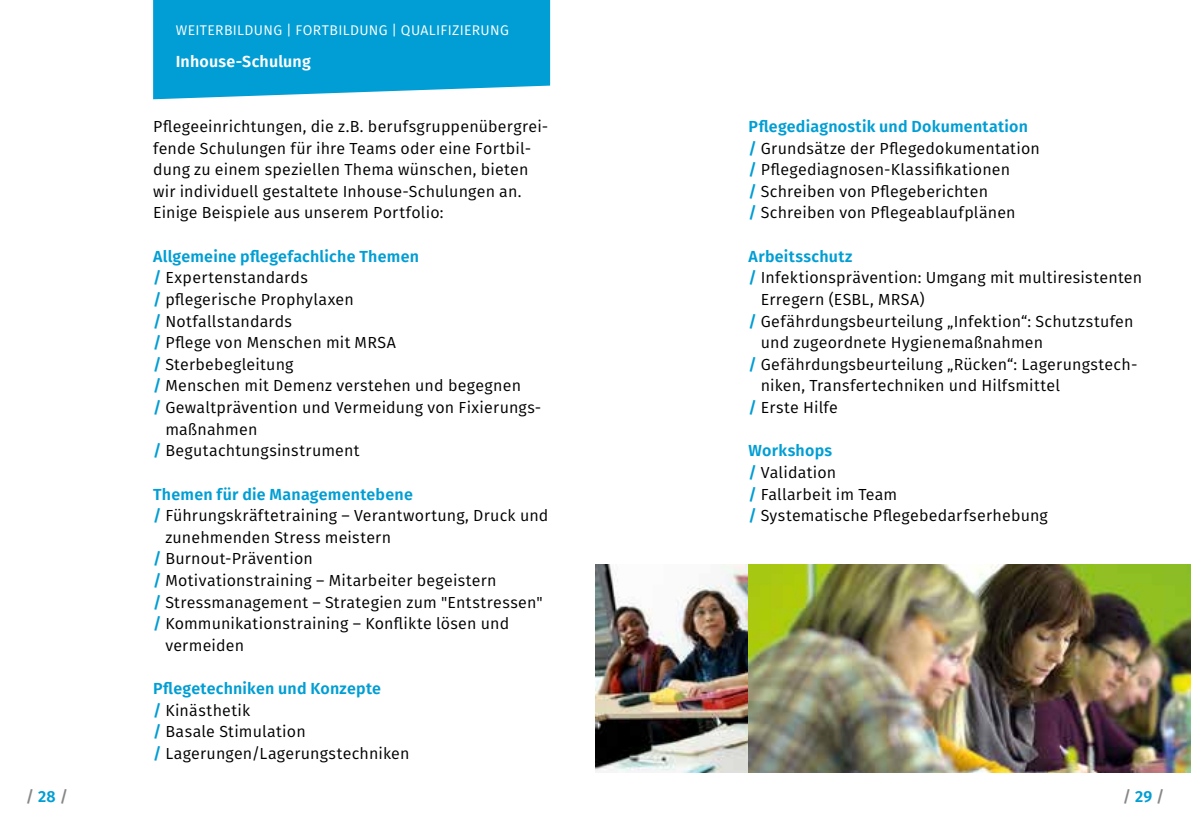
<style>
.page{position:relative;width:1191px;height:840px;background:#fff}
.page>*{position:absolute;margin:0;border:0;box-sizing:border-box;transform-origin:0 0}
.t1{font:16px/21.6px "Fira Sans";letter-spacing:.015em;color:#000}
.t2{font:600 16px "Fira Sans";letter-spacing:.015em;color:#009ed4}
.t3{font:600 16px "Fira Sans";letter-spacing:.01em;color:#fff}
.t4{font:500 16px "Fira Sans";color:#878787}
.t5{font:14px "Fira Sans";letter-spacing:.025em;color:#fff}
.s1{font-weight:600;color:#009ed4}
</style>
<div class="page">
<svg style="left:153px;top:0;width:397px;height:99px;background:#10a4d6"></svg>
<img style="left:595px;top:564px;width:153px;height:208px">
<img style="left:748px;top:564px;width:443px;height:208px">
<p class="t5" style="left:176px;top:20px;width:334px">WEITERBILDUNG | FORTBILDUNG | QUALIFIZIERUNG</p>
<p class="t3" style="left:176px;top:48px;width:136px">Inhouse-Schulung</p>
<p class="t1" style="left:153px;top:115px;width:397px">Pflegeeinrichtungen, die z.B. berufsgruppenübergrei&shy;fende Schulungen für ihre Teams oder eine Fortbil&shy;dung zu einem speziellen Thema wünschen, bieten wir individuell gestaltete Inhouse-Schulungen an.<br>Einige Beispiele aus unserem Portfolio:</p>
<p class="t2" style="left:153px;top:243px;width:267px">Allgemeine pflegefachliche Themen</p>
<p class="t1" style="left:153px;top:266px;width:156px"><span class="s1">/</span> Expertenstandards</p>
<p class="t1" style="left:153px;top:288px;width:202px"><span class="s1">/</span> pflegerische Prophylaxen</p>
<p class="t1" style="left:153px;top:309px;width:140px"><span class="s1">/</span> Notfallstandards</p>
<p class="t1" style="left:153px;top:331px;width:244px"><span class="s1">/</span> Pflege von Menschen mit MRSA</p>
<p class="t1" style="left:153px;top:353px;width:142px"><span class="s1">/</span> Sterbebegleitung</p>
<p class="t1" style="left:153px;top:374px;width:369px"><span class="s1">/</span> Menschen mit Demenz verstehen und begegnen</p>
<p class="t1" style="left:153px;top:396px;width:390px"><span class="s1">/</span> Gewaltprävention und Vermeidung von Fixierungs-</p>
<p class="t1" style="left:165px;top:417px;width:94px">maßnahmen</p>
<p class="t1" style="left:153px;top:439px;width:208px"><span class="s1">/</span> Begutachtungsinstrument</p>
<p class="t2" style="left:153px;top:480px;width:261px">Themen für die Managementebene</p>
<p class="t1" style="left:153px;top:504px;width:397px"><span class="s1">/</span> Führungskräftetraining – Verantwortung, Druck und</p>
<p class="t1" style="left:165px;top:525px;width:227px">zunehmenden Stress meistern</p>
<p class="t1" style="left:153px;top:547px;width:161px"><span class="s1">/</span> Burnout-Prävention</p>
<p class="t1" style="left:153px;top:569px;width:345px"><span class="s1">/</span> Motivationstraining – Mitarbeiter begeistern</p>
<p class="t1" style="left:153px;top:590px;width:391px"><span class="s1">/</span> Stressmanagement – Strategien zum "Entstressen"</p>
<p class="t1" style="left:153px;top:612px;width:358px"><span class="s1">/</span> Kommunikationstraining – Konflikte lösen und</p>
<p class="t1" style="left:165px;top:633px;width:80px">vermeiden</p>
<p class="t1" style="left:153px;top:677px;width:258px"><span class="s1">Pflegetechniken und Konzepte<br>/</span> Kinästhetik<br><span class="s1">/</span> Basale Stimulation<br><span class="s1">/</span> Lagerungen/Lagerungstechniken</p>
<p class="t1" style="left:748px;top:115px;width:293px"><span class="s1">Pflegediagnostik und Dokumentation /</span> Grundsätze der Pflegedokumentation <span class="s1">/</span> Pflegediagnosen-Klassifikationen<br><span class="s1">/</span> Schreiben von Pflegeberichten<br><span class="s1">/</span> Schreiben von Pflegeablaufplänen</p>
<p class="t2" style="left:748px;top:243px;width:105px">Arbeitsschutz</p>
<p class="t1" style="left:748px;top:266px;width:395px"><span class="s1">/</span> Infektionsprävention: Umgang mit multiresistenten</p>
<p class="t1" style="left:761px;top:288px;width:165px">Erregern (ESBL, MRSA)</p>
<p class="t1" style="left:748px;top:309px;width:386px"><span class="s1">/</span> Gefährdungsbeurteilung „Infektion“: Schutzstufen</p>
<p class="t1" style="left:761px;top:331px;width:284px">und zugeordnete Hygienemaßnahmen</p>
<p class="t1" style="left:748px;top:353px;width:390px"><span class="s1">/</span> Gefährdungsbeurteilung „Rücken“: Lagerungstech-</p>
<p class="t1" style="left:761px;top:374px;width:301px">niken, Transfertechniken und Hilfsmittel</p>
<p class="t1" style="left:748px;top:396px;width:91px"><span class="s1">/</span> Erste Hilfe</p>
<p class="t1" style="left:748px;top:439px;width:301px"><span class="s1">Workshops<br>/</span> Validation<br><span class="s1">/</span> Fallarbeit im Team<br><span class="s1">/</span> Systematische Pflegebedarfserhebung</p>
<p class="t4" style="left:26px;top:783px;width:44px">/ <span class="s1">28</span> /</p>
<p class="t4" style="left:1123px;top:783px;width:43px">/ <span class="s1">29</span> /</p>
</div>
